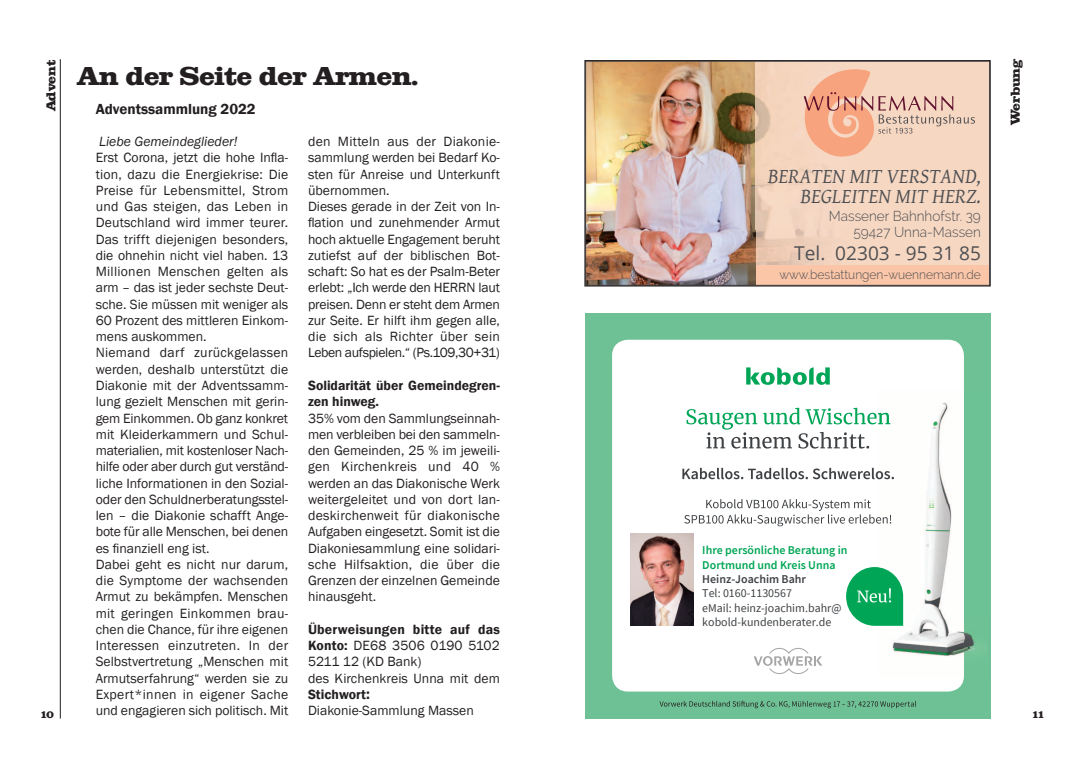
<style>
.page{position:relative;width:1085px;height:780px;background:#fff}
.page>*{position:absolute;margin:0;border:0;box-sizing:border-box;transform-origin:0 0}
.t1{font:25px "Clarendon";color:#231f20}
.t2{font:italic 21.25px/20.6px "Gentium Basic";color:#4e4f52;text-align:right}
.t3{font:19px "Open Sans";color:#4e4f52}
.t4{font:600 15px "Franklin Gothic";color:#231f20}
.t5{font:300 14.25px/15.9px "Raleway";color:#4e4f52;text-align:right;scale:.95 1}
.t6{font:13.75px/16.2px "Franklin Gothic";color:#231f20}
.t7{font:600 13.75px/16.2px "Franklin Gothic";color:#231f20}
.t8{font:italic 13.75px "Franklin Gothic";color:#231f20}
.t9{font:300 12.62px "Raleway";color:#4e4f52;scale:.95 1}
.t10{font:12.5px "Clarendon";color:#231f20}
.t11{font:11.88px/14.2px "Source Sans Pro";color:#3f4245}
.t12{font:600 11.88px/14.2px "Source Sans Pro";color:#00a656}
.t13{font:600 11.88px "Source Sans Pro";color:#3f4245}
.t14{font:10px "Clarendon";color:#231f20}
.s1{font-weight:600}
.s2{font-weight:600;font-size:15px}
</style>
<div class="page">
<hr style="left:60px;top:59px;width:1px;height:659px;background:#231f20">
<div style="left:585px;top:312px;width:405px;height:406px;background:#6ec194"></div>
<svg style="left:659px;top:700px;width:257px;height:8px"></svg>
<div style="left:612px;top:340px;width:351px;height:351px;background:#fff;border-radius:16px"></div>
<svg style="left:746px;top:367px;width:83px;height:18px"></svg>
<svg style="left:754px;top:647px;width:68px;height:27px"></svg>
<img style="left:877px;top:390px;width:102px;height:286px">
<svg style="left:686px;top:407px;width:204px;height:41px"></svg>
<svg style="left:682px;top:468px;width:211px;height:11px"></svg>
<svg style="left:684px;top:499px;width:207px;height:27px"></svg>
<svg style="left:846px;top:567px;width:57px;height:58px"></svg>
<img style="left:630px;top:533px;width:63px;height:92px">
<img style="left:587px;top:63px;width:355px;height:166px">
<img style="left:587px;top:229px;width:169px;height:55px">
<div style="left:942px;top:63px;width:45px;height:202px;background:#f6d7c2"></div>
<img style="left:756px;top:229px;width:187px;height:36px">
<div style="left:756px;top:265px;width:233px;height:21px;background:#fbc6a8"></div>
<svg style="left:803px;top:69px;width:171px;height:88px;background:#eebfa8"></svg>
<div style="left:584px;top:60px;width:406px;height:226px;border:1px solid #231f20"></div>
<p class="t10" style="left:43px;top:111px;width:53px;rotate:-90deg">Advent</p>
<h1 class="t1" style="left:77px;top:60px;width:342px">An der Seite der Armen.</h1>
<p class="t4" style="left:96px;top:100px;width:161px">Adventssammlung 2022</p>
<p class="t10" style="left:1007px;top:125px;width:67px;rotate:-90deg">Werbung</p>
<p class="t8" style="left:99px;top:133px;width:140px">Liebe Gemeindeglieder!</p>
<p class="t6" style="left:96px;top:149px;width:194px">Erst Corona, jetzt die hohe Infla&shy;tion, dazu die Energiekrise: Die<br>Preise für Lebensmittel, Strom und Gas steigen, das Leben in<br>Deutschland wird immer teurer.<br>Das trifft diejenigen besonders, die ohnehin nicht viel haben. 13<br>Millionen Menschen gelten als arm – das ist jeder sechste Deut&shy;sche. Sie müssen mit weniger als<br>60 Prozent des mittleren Einkom&shy;mens auskommen.<br>Niemand darf zurückgelassen werden, deshalb unterstützt die<br>Diakonie mit der Adventssamm&shy;lung gezielt Menschen mit gerin&shy;gem Einkommen. Ob ganz konkret mit Kleiderkammern und Schul&shy;materialien, mit kostenloser Nach&shy;hilfe oder aber durch gut verständ&shy;liche Informationen in den Sozial&shy;oder den Schuldnerberatungsstel&shy;len – die Diakonie schafft Ange&shy;bote für alle Menschen, bei denen es finanziell eng ist.<br>Dabei geht es nicht nur darum, die Symptome der wachsenden<br>Armut zu bekämpfen. Menschen mit geringen Einkommen brau&shy;chen die Chance, für ihre eigenen<br>Interessen einzutreten. In der<br>Selbstvertretung „Menschen mit<br>Armutserfahrung“ werden sie zu<br>Expert*innen in eigener Sache und engagieren sich politisch. Mit</p>
<p class="t6" style="left:308px;top:133px;width:193px">den Mitteln aus der Diakonie&shy;sammlung werden bei Bedarf Ko&shy;sten für Anreise und Unterkunft übernommen.<br>Dieses gerade in der Zeit von In&shy;flation und zunehmender Armut hoch aktuelle Engagement beruht zutiefst auf der biblischen Bot&shy;schaft: So hat es der Psalm-Beter erlebt: „Ich werde den HERRN laut preisen. Denn er steht dem Armen zur Seite. Er hilft ihm gegen alle, die sich als Richter über sein<br>Leben aufspielen.“ (Ps.109,30+31)</p>
<p class="t7" style="left:308px;top:377px;width:193px">Solidarität über Gemeindegren&shy;zen hinweg.</p>
<p class="t6" style="left:308px;top:409px;width:193px;text-align:justify">35% vom den Sammlungseinnah&shy;men verbleiben bei den sammeln&shy;den Gemeinden, 25 % im jeweili&shy;gen Kirchenkreis und 40 % werden an das Diakonische Werk weitergeleitet und von dort lan&shy;deskirchenweit für diakonische Aufgaben eingesetzt. Somit ist die Diakoniesammlung eine solidari&shy;sche Hilfsaktion, die über die Grenzen der einzelnen Gemeinde hinausgeht.</p>
<p class="t6" style="left:308px;top:621px;width:193px"><span class="s1">Überweisungen bitte auf das<br>Konto:</span> DE68 3506 0190 5102<br>5211 12 (KD Bank)<br>des Kirchenkreis Unna mit dem<br><span class="s1">Stichwort</span><span class="s2">:<br></span>Diakonie-Sammlung Massen</p>
<h2 class="t2" style="left:767px;top:166px;width:214px">BERATEN MIT VERSTAND,<br>BEGLEITEN MIT HERZ.</h2>
<p class="t5" style="left:828px;top:211px;width:161px">Massener Bahnhofstr. 39<br>59427 Unna-Massen</p>
<h3 class="t3" style="left:794px;top:240px;width:188px">Tel. 02303 - 95 31 85</h3>
<p class="t9" style="left:779px;top:270px;width:213px">www.bestattungen-wuennemann.de</p>
<p class="t12" style="left:702px;top:543px;width:147px">Ihre persönliche Beratung in<br>Dortmund und Kreis Unna</p>
<p class="t13" style="left:702px;top:571px;width:105px">Heinz-Joachim Bahr</p>
<p class="t11" style="left:702px;top:586px;width:141px">Tel: 0160-1130567<br>eMail: heinz-joachim.bahr@ kobold-kundenberater.de</p>
<p class="t14" style="left:40px;top:707px;width:15px">10</p>
<p class="t14" style="left:1031px;top:707px;width:14px">11</p>
</div>
